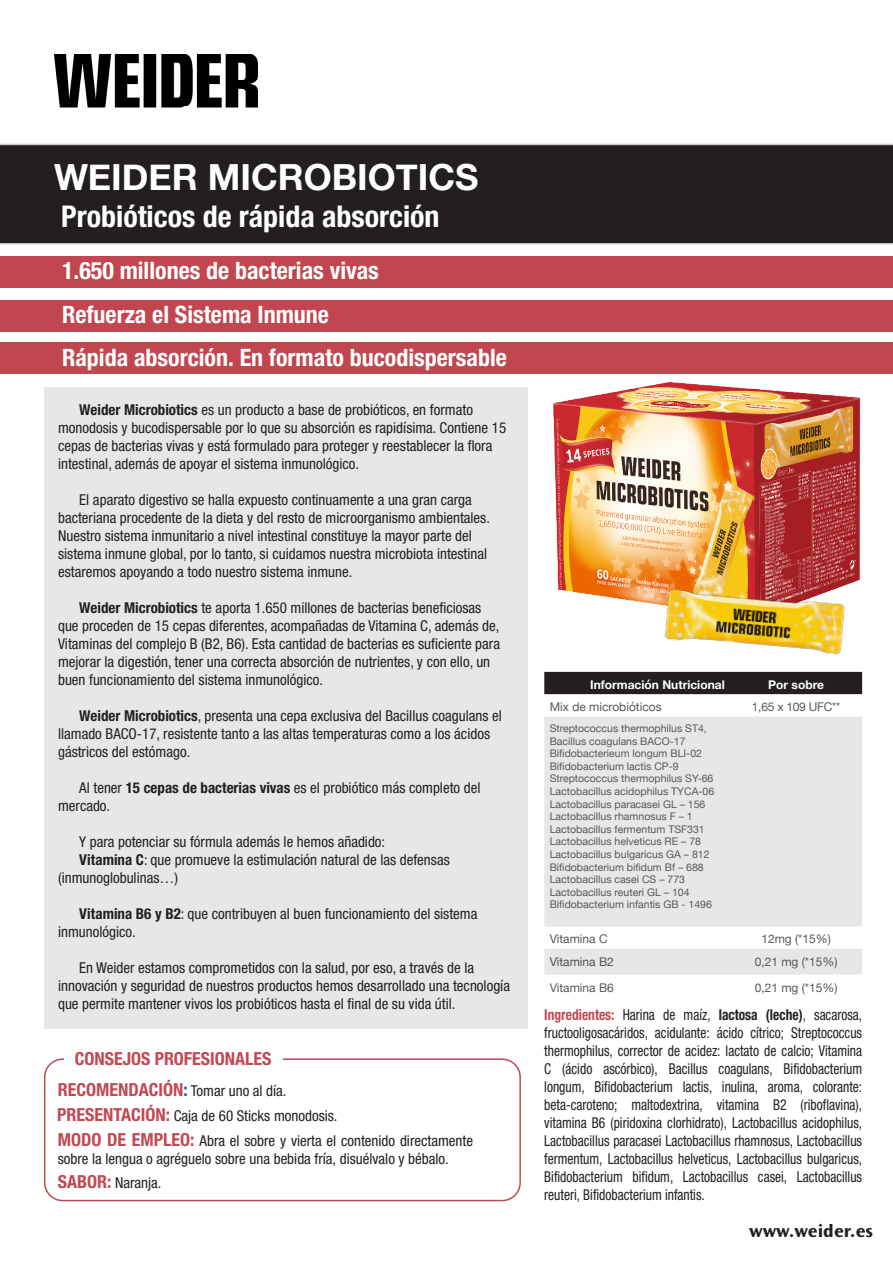
<style>
.page{position:relative;width:893px;height:1263px;background:#fff}
.page>*{position:absolute;margin:0;border:0;box-sizing:border-box;transform-origin:0 0}
.t1{font:700 36px "Helvetica Neue";color:#fff}
.t2{font:700 condensed 30px "Helvetica Neue LTW1 G";color:#fff}
.t3{font:700 condensed 24px "Helvetica Neue LTW1 G";color:#fff}
.t4{font:700 condensed 18px "Helvetica Neue LTW1 G";color:#c04953}
.t5{font:700 18px "Ocean Sans Std";color:#231f20;scale:1.09 1}
.Texto{font:condensed 15px/18px "Helvetica Neue LTW1 G";color:#231f20}
.Texto-2{font:condensed 15px/18px "Helvetica Neue LTW1 G";color:#231f20;text-align:justify;scale:.9 1}
.t6{font:12px "Helvetica Neue";color:#57585a}
.t7{font:700 12px "Helvetica Neue";color:#fff}
.t8{font:12px "Helvetica Neue";color:#4f5152}
.t9{font:10.5px "Helvetica Neue";color:#57585a}
.s1{font-weight:700}
.s2{font-weight:700;font-size:18px;color:#c04953}
.s3{font-weight:700;font-size:18px;color:#205aa4}
.s4{font-weight:700;color:#c04953}
</style>
<div class="page">
<div style="left:0;top:144px;width:893px;height:100px;background:#231f20"></div>
<div style="left:44px;top:1058px;width:477px;height:143px;border:2px solid #c04953;border-radius:18px"></div>
<div style="left:0;top:300px;width:893px;height:32px;background:#c1464f"></div>
<div style="left:0;top:342px;width:893px;height:32px;background:#c1464f"></div>
<div style="left:44px;top:388px;width:483px;height:641px;background:#e6e7e9"></div>
<div style="left:0;top:256px;width:893px;height:32px;background:#c1464f"></div>
<img style="left:54px;top:54px;width:204px;height:53px">
<div style="left:64px;top:1046px;width:218px;height:25px;background:#fff"></div>
<div style="left:544px;top:672px;width:318px;height:22px;background:#231f20"></div>
<svg style="left:544px;top:717px;width:318px;height:258px;fill:#e6e7e9"></svg>
<img style="left:553px;top:382px;width:307px;height:224px">
<img style="left:664px;top:589px;width:182px;height:66px">
<p class="t1" style="left:54px;top:148px;width:426px">WEIDER MICROBIOTICS</p>
<p class="t2" style="left:61px;top:198px;width:380px">Probióticos de rápida absorción</p>
<p class="t3" style="left:62px;top:256px;width:318px">1.650 millones de bacterias vivas</p>
<p class="t3" style="left:62px;top:300px;width:268px">Refuerza el Sistema Inmune</p>
<p class="t3" style="left:62px;top:343px;width:446px">Rápida absorción. En formato bucodispersable</p>
<p class="Texto" style="left:58px;top:401px;width:450px;text-indent:21px"><span class="s1">Weider Microbiotics</span> es un producto a base de probióticos, en formato monodosis y bucodispersable por lo que su absorción es rapidísima. Contiene 15 cepas de bacterias vivas y está formulado para proteger y reestablecer la flora intestinal, además de apoyar el sistema inmunológico.</p>
<p class="Texto" style="left:58px;top:491px;width:433px;text-indent:21px">El aparato digestivo se halla expuesto continuamente a una gran carga bacteriana procedente de la dieta y del resto de microorganismo ambientales.<br>Nuestro sistema inmunitario a nivel intestinal constituye la mayor parte del sistema inmune global, por lo tanto, si cuidamos nuestra microbiota intestinal estaremos apoyando a todo nuestro sistema inmune.</p>
<p class="Texto" style="left:58px;top:599px;width:443px;text-indent:21px"><span class="s1">Weider Microbiotics</span> te aporta 1.650 millones de bacterias beneficiosas que proceden de 15 cepas diferentes, acompañadas de Vitamina C, además de, Vitaminas del complejo B (B2, B6). Esta cantidad de bacterias es suficiente para mejorar la digestión, tener una correcta absorción de nutrientes, y con ello, un buen funcionamiento del sistema inmunológico.</p>
<p class="Texto" style="left:58px;top:707px;width:445px;text-indent:21px"><span class="s1">Weider Microbiotics</span>, presenta una cepa exclusiva del Bacillus coagulans el llamado BACO-17, resistente tanto a las altas temperaturas como a los ácidos gástricos del estómago.</p>
<p class="Texto" style="left:58px;top:779px;width:424px;text-indent:21px">Al tener <span class="s1">15 cepas de bacterias vivas</span> es el probiótico más completo del mercado.</p>
<p class="Texto" style="left:79px;top:833px;width:307px">Y para potenciar su fórmula además le hemos añadido:</p>
<p class="Texto" style="left:58px;top:851px;width:393px;text-indent:21px"><span class="s1">Vitamina C</span>: que promueve la estimulación natural de las defensas (inmunoglobulinas…)</p>
<p class="Texto" style="left:58px;top:905px;width:421px;text-indent:21px"><span class="s1">Vitamina B6 y B2</span>: que contribuyen al buen funcionamiento del sistema inmunológico.</p>
<p class="Texto" style="left:58px;top:959px;width:453px;text-indent:21px">En Weider estamos comprometidos con la salud, por eso, a través de la innovación y seguridad de nuestros productos hemos desarrollado una tecnología que permite mantener vivos los probióticos hasta el final de su vida útil.</p>
<p class="t4" style="left:75px;top:1048px;width:198px">CONSEJOS PROFESIONALES</p>
<p class="Texto" style="left:58px;top:1082px;width:230px"><span class="s2">RECOMENDACIÓN</span><span class="s3">:</span> Tomar uno al día.</p>
<p class="Texto" style="left:57px;top:1106px;width:282px"><span class="s2">PRESENTACIÓN:</span> Caja de 60 Sticks monodosis.</p>
<p class="Texto" style="left:58px;top:1131px;width:417px"><span class="s2">MODO DE EMPLEO:</span> Abra el sobre y vierta el contenido directamente sobre la lengua o agréguelo sobre una bebida fría, disuélvalo y bébalo.</p>
<p class="Texto" style="left:58px;top:1174px;width:105px"><span class="s2">SABOR:</span> Naranja.</p>
<p class="t7" style="left:590px;top:675px;width:136px">Información Nutricional</p>
<p class="t7" style="left:768px;top:675px;width:57px">Por sobre</p>
<p class="t6" style="left:550px;top:698px;width:114px">Mix de microbióticos</p>
<p class="t6" style="left:752px;top:698px;width:90px">1,65 x 109 UFC**</p>
<p class="t9" style="left:550px;top:721px;width:159px">Streptococcus thermophilus ST4,</p>
<p class="t9" style="left:550px;top:733px;width:137px">Bacillus coagulans BACO-17</p>
<p class="t9" style="left:550px;top:746px;width:154px">Bifidobacterieum longum BLI-02</p>
<p class="t9" style="left:550px;top:758px;width:130px">Bifidobacterium lactis CP-9</p>
<p class="t9" style="left:550px;top:771px;width:165px">Streptococcus thermophilus SY-66</p>
<p class="t9" style="left:550px;top:784px;width:166px">Lactobacillus acidophilus TYCA-06</p>
<p class="t9" style="left:550px;top:796px;width:157px">Lactobacillus paracasei GL – 156</p>
<p class="t9" style="left:550px;top:809px;width:144px">Lactobacillus rhamnosus F – 1</p>
<p class="t9" style="left:550px;top:821px;width:157px">Lactobacillus fermentum TSF331</p>
<p class="t9" style="left:550px;top:834px;width:153px">Lactobacillus helveticus RE – 78</p>
<p class="t9" style="left:550px;top:847px;width:161px">Lactobacillus bulgaricus GA – 812</p>
<p class="t9" style="left:550px;top:859px;width:156px">Bifidobacterium bifidum Bf – 688</p>
<p class="t9" style="left:550px;top:872px;width:137px">Lactobacillus casei CS – 773</p>
<p class="t9" style="left:550px;top:884px;width:141px">Lactobacillus reuteri GL – 104</p>
<p class="t9" style="left:550px;top:897px;width:164px">Bifidobacterium infantis GB - 1496</p>
<p class="t6" style="left:550px;top:930px;width:60px">Vitamina C</p>
<p class="t6" style="left:761px;top:930px;width:71px">12mg (*15%)</p>
<p class="t8" style="left:550px;top:952px;width:66px">Vitamina B2</p>
<p class="t6" style="left:755px;top:952px;width:84px">0,21 mg (*15%)</p>
<p class="t6" style="left:550px;top:978px;width:66px">Vitamina B6</p>
<p class="t6" style="left:755px;top:978px;width:84px">0,21 mg (*15%)</p>
<p class="Texto-2" style="left:544px;top:1005px;width:355px"><span class="s4">Ingredientes:</span> Harina de maíz, <span class="s1">lactosa (leche)</span>, sacarosa, fructooligosacáridos, acidulante: ácido cítrico; Streptococcus thermophilus, corrector de acidez: lactato de calcio; Vitamina C (ácido ascórbico), Bacillus coagulans, Bifidobacterium longum, Bifidobacterium lactis, inulina, aroma, colorante: beta-caroteno; maltodextrina, vitamina B2 (riboflavina), vitamina B6 (piridoxina clorhidrato), Lactobacillus acidophilus, Lactobacillus paracasei Lactobacillus rhamnosus, Lactobacillus fermentum, Lactobacillus helveticus, Lactobacillus bulgaricus, Bifidobacterium bifidum, Lactobacillus casei, Lactobacillus reuteri, Bifidobacterium infantis.</p>
<p class="t5" style="left:749px;top:1221px;width:115px">www.weider.es</p>
</div>
